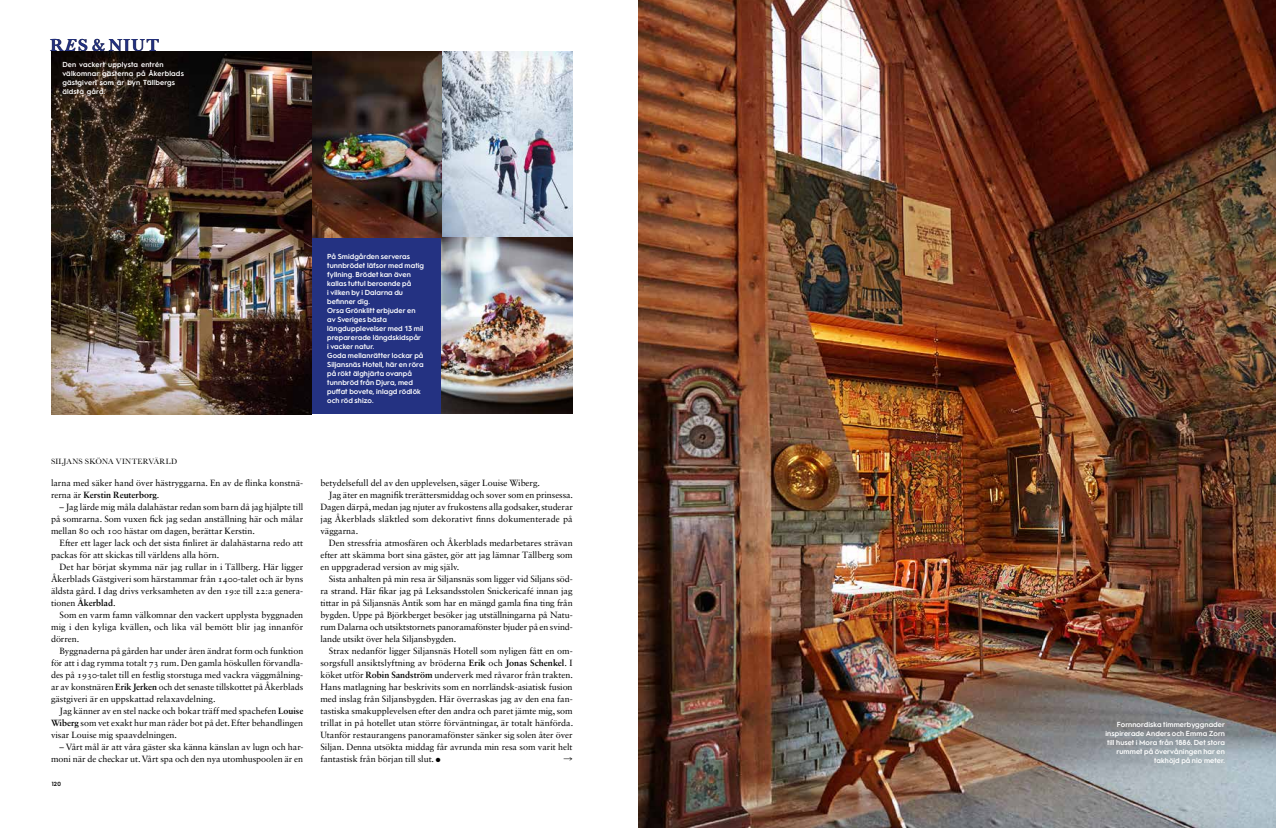
<style>
.page{position:relative;width:1276px;height:828px;background:#fff}
.page>*{position:absolute;margin:0;border:0;box-sizing:border-box;transform-origin:0 0}
.t1{font:600 18px "Baskerville MT Std";color:#243282}
.t2{font:9px/12px "Sabon LT Std";letter-spacing:-.005em;color:#000;text-align:justify}
.t3{font:8px "Baskerville MT Std";letter-spacing:.03em;color:#000}
.t4{font:600 7.3px/9px "Hurme Geometric Sans 1";letter-spacing:.01em;color:#fff}
.t5{font:600 6px "Hurme Geometric Sans 1";color:#000}
.s1{font-style:italic}
.s2{font-weight:700}
</style>
<div class="page">
<img style="left:639px;top:0;width:637px;height:828px">
<div style="left:312px;top:238px;width:129px;height:176px;background:#243282"></div>
<img style="left:441px;top:51px;width:132px;height:363px">
<img style="left:312px;top:51px;width:129px;height:187px">
<img style="left:51px;top:51px;width:261px;height:363px">
<h1 class="t1" style="left:50px;top:34px;width:110px">R<span class="s1">E</span>S &amp; NJUT</h1>
<p class="t4" style="left:61px;top:57px;width:128px">Det nyrestaurerade järnvägshotellet i<br>Orsa har bibehållen charm från förra sekelskiftet.</p>
<p class="t4" style="left:62px;top:60px;width:123px">Den vackert upplysta entrén välkomnar gästerna på Åkerblads gästgiveri som är byn Tällbergs äldsta gård.</p>
<p class="t4" style="left:327px;top:251px;width:98px">På Smidgården serveras tunnbrödet läfsor med matig fyllning. Brödet kan även kallas tuttul beroende på<br>i vilken by i Dalarna du befinner dig.<br>Orsa Grönklitt erbjuder en av Sveriges bästa längdupplevelser med 13 mil preparerade längdskidspår i vacker natur.<br>Goda mellanrätter lockar på<br>Siljansnäs Hotell, här en röra på rökt älghjärta ovanpå tunnbröd från Djura, med puffat bovete, inlagd rödlök och röd shizo.</p>
<p class="t3" style="left:51px;top:457px;width:128px">SILJANS SKÖNA VINTERVÄRLD</p>
<p class="t2" style="left:51px;top:477px;width:254px">larna med säker hand över hästryggarna. En av de flinka konstnä&shy;rerna är <span class="s2">Kerstin Reuterborg</span>.</p>
<p class="t2" style="left:51px;top:501px;width:254px;text-indent:9px">– Jag lärde mig måla dalahästar redan som barn då jag hjälpte till på somrarna. Som vuxen fick jag sedan anställning här och målar mellan 80 och 100 hästar om dagen, berättar Kerstin.</p>
<p class="t2" style="left:51px;top:537px;width:254px;text-indent:9px">Efter ett lager lack och det sista finliret är dalahästarna redo att packas för att skickas till världens alla hörn.</p>
<p class="t2" style="left:51px;top:561px;width:254px;text-indent:9px">Det har börjat skymma när jag rullar in i Tällberg. Här ligger Åkerblads Gästgiveri som härstammar från 1400-talet och är byns äldsta gård. I dag drivs verksamheten av den 19:e till 22:a genera&shy;tionen <span class="s2">Åkerblad</span>.</p>
<p class="t2" style="left:51px;top:609px;width:254px;text-indent:9px">Som en varm famn välkomnar den vackert upplysta byggnaden mig i den kyliga kvällen, och lika väl bemött blir jag innanför dörren.</p>
<p class="t2" style="left:51px;top:645px;width:254px;text-indent:9px">Byggnaderna på gården har under åren ändrat form och funktion för att i dag rymma totalt 73 rum. Den gamla höskullen förvandla&shy;des på 1930-talet till en festlig storstuga med vackra väggmålning&shy;ar av konstnären <span class="s2">Erik Jerken</span> och det senaste tillskottet på Åkerblads gästgiveri är en uppskattad relaxavdelning.</p>
<p class="t2" style="left:51px;top:705px;width:254px;text-indent:9px">Jag känner av en stel nacke och bokar träff med spachefen <span class="s2">Louise Wiberg</span> som vet exakt hur man råder bot på det. Efter behandlingen visar Louise mig spaavdelningen.</p>
<p class="t2" style="left:51px;top:741px;width:254px;text-align:right">– Vårt mål är att våra gäster ska känna känslan av lugn och har&shy;moni när de checkar ut. Vårt spa och den nya utomhuspoolen är en</p>
<p class="t5" style="left:52px;top:779px;width:11px">120</p>
<p class="t2" style="left:320px;top:477px;width:221px">betydelsefull del av den upplevelsen, säger Louise Wiberg.</p>
<p class="t2" style="left:329px;top:489px;width:246px">Jag äter en magnifik trerättersmiddag och sover som en prinsessa.</p>
<p class="t2" style="left:320px;top:501px;width:254px">Dagen därpå, medan jag njuter av frukostens alla godsaker, studerar</p>
<p class="t2" style="left:320px;top:513px;width:254px">jag Åkerblads släktled som dekorativt finns dokumenterade på</p>
<p class="t2" style="left:320px;top:525px;width:39px">väggarna.</p>
<p class="t2" style="left:329px;top:537px;width:245px">Den stressfria atmosfären och Åkerblads medarbetares strävan</p>
<p class="t2" style="left:320px;top:549px;width:254px">efter att skämma bort sina gäster, gör att jag lämnar Tällberg som</p>
<p class="t2" style="left:320px;top:561px;width:140px">en uppgraderad version av mig själv.</p>
<p class="t2" style="left:329px;top:573px;width:245px">Sista anhalten på min resa är Siljansnäs som ligger vid Siljans söd-</p>
<p class="t2" style="left:320px;top:585px;width:254px">ra strand. Här fikar jag på Leksandsstolen Snickericafé innan jag</p>
<p class="t2" style="left:320px;top:597px;width:254px">tittar in på Siljansnäs Antik som har en mängd gamla fina ting från</p>
<p class="t2" style="left:320px;top:609px;width:254px">bygden. Uppe på Björkberget besöker jag utställningarna på Natu-</p>
<p class="t2" style="left:320px;top:621px;width:254px">rum Dalarna och utsiktstornets panoramafönster bjuder på en svind-</p>
<p class="t2" style="left:320px;top:633px;width:137px">lande utsikt över hela Siljansbygden.</p>
<p class="t2" style="left:329px;top:645px;width:245px">Strax nedanför ligger Siljansnäs Hotell som nyligen fått en om-</p>
<p class="t2" style="left:320px;top:657px;width:254px">sorgsfull ansiktslyftning av bröderna <span class="s2">Erik</span> och <span class="s2">Jonas Schenkel</span>. I</p>
<p class="t2" style="left:320px;top:669px;width:254px">köket utför <span class="s2">Robin Sandström</span> underverk med råvaror från trakten.</p>
<p class="t2" style="left:320px;top:681px;width:254px">Hans matlagning har beskrivits som en norrländsk-asiatisk fusion</p>
<p class="t2" style="left:320px;top:693px;width:254px">med inslag från Siljansbygden. Här överraskas jag av den ena fan-</p>
<p class="t2" style="left:320px;top:705px;width:254px">tastiska smakupplevelsen efter den andra och paret jämte mig, som</p>
<p class="t2" style="left:320px;top:717px;width:254px">trillat in på hotellet utan större förväntningar, är totalt hänförda.</p>
<p class="t2" style="left:320px;top:729px;width:254px">Utanför restaurangens panoramafönster sänker sig solen åter över</p>
<p class="t2" style="left:320px;top:741px;width:254px">Siljan. Denna utsökta middag får avrunda min resa som varit helt</p>
<p class="t2" style="left:320px;top:753px;width:122px">fantastisk från början till slut. ●</p>
<p class="t4" style="left:1105px;top:719px;width:121px;text-align:right">Fornnordiska timmerbyggnader inspirerade Anders och Emma Zorn till huset i Mora från 1886. Det stora rummet på övervåningen har en takhöjd på nio meter.</p>
</div>
